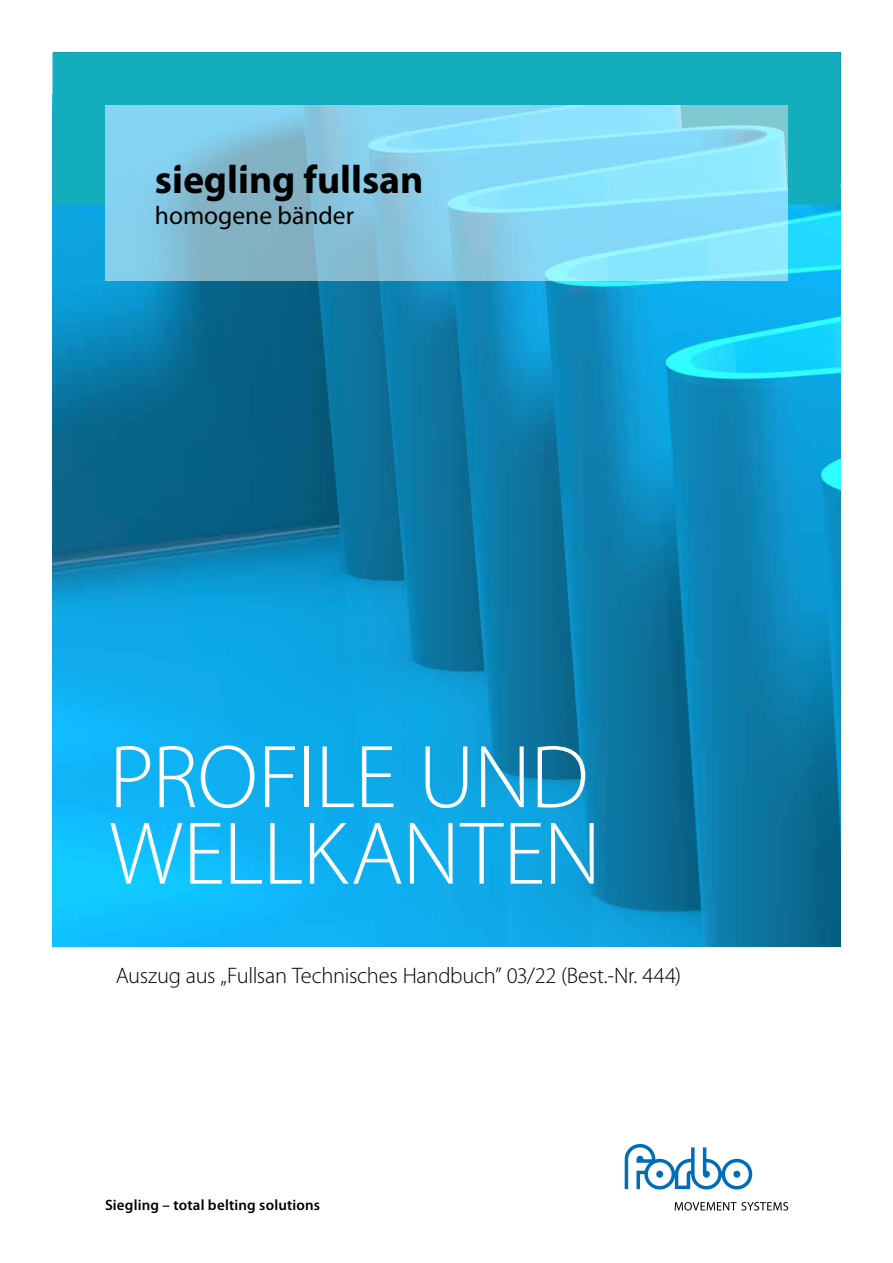
<style>
.page{position:relative;width:893px;height:1263px;background:#fff}
.page>*{position:absolute;margin:0;border:0;box-sizing:border-box;transform-origin:0 0}
.t1{font:300 90px/76.5px "Myriad Pro";letter-spacing:-.01em;color:#fff}
.t2{font:700 39.75px "Forbo Pro";color:#000}
.t3{font:25.5px "Myriad Pro";color:#000}
.t4{font:300 22.5px "Myriad Pro";letter-spacing:-.015em;color:#000}
.t5{font:600 15px "Myriad Pro";letter-spacing:.01em;color:#000}
</style>
<div class="page">
<svg style="left:625px;top:1144px;width:127px;height:45px"></svg>
<svg style="left:675px;top:1202px;width:113px;height:8px"></svg>
<img style="left:53px;top:205px;width:787px;height:741px">
<div style="left:53px;top:53px;width:787px;height:152px;background:#13adbe"></div>
<svg style="left:105px;top:105px;width:683px;height:176px;background:#87d1ea"></svg>
<h2 class="t2" style="left:155px;top:164px;width:270px">siegling fullsan</h2>
<p class="t3" style="left:155px;top:201px;width:201px">homogene bänder</p>
<h1 class="t1" style="left:109px;top:740px;width:493px">PROFILE UND<br>WELLKANTEN</h1>
<p class="t4" style="left:116px;top:963px;width:567px">Auszug aus „Fullsan Technisches Handbuch” 03/22 (Best.-Nr. 444)</p>
<p class="t5" style="left:105px;top:1197px;width:216px">Siegling – total belting solutions</p>
</div>
